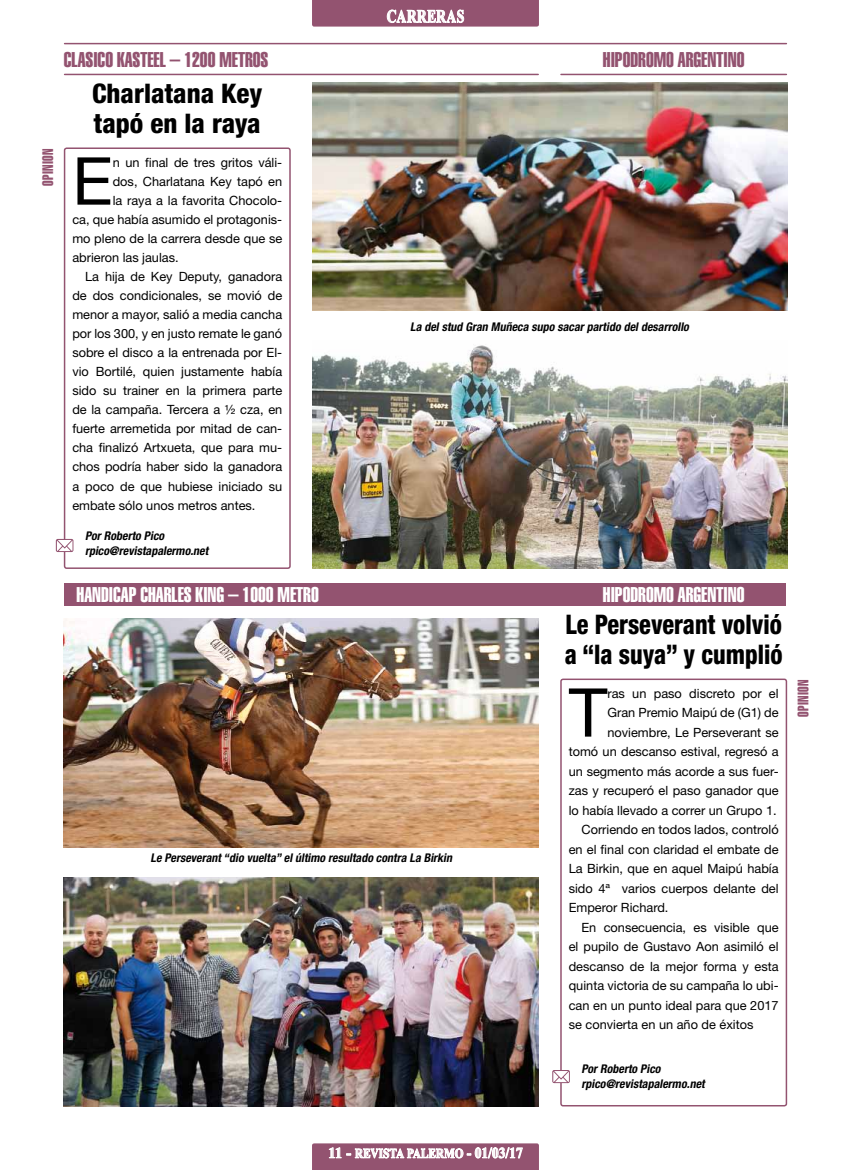
<style>
.page{position:relative;width:851px;height:1170px;background:#fff}
.page>*{position:absolute;margin:0;border:0;box-sizing:border-box;transform-origin:0 0}
.t1{font:67.35px "Helvetica Neue LT Std";color:#000}
.t2{font:66.15px "Helvetica Neue LT Std";color:#000}
.t3{font:800 condensed 27px/30px "Helvetica Neue LT Std";color:#000;scale:.9 1}
.t4{font:800 condensed 27px/30px "Helvetica Neue LT Std";color:#000}
.t5{font:21px "Helvetica LT Std Extra Comp";color:#fff}
.t6{font:21px "Helvetica LT Std Extra Comp";color:#935370}
.t7{font:700 18px "Times New Roman";letter-spacing:.04em;color:#fff;scale:.75 1}
.t8{font:15px "Helvetica LT Std Extra Comp";letter-spacing:.025em;color:#935370}
.t9{font:700 13.5px "Times New Roman";color:#fff;scale:.83 1}
.t10{font:12.75px "Helvetica Neue LT Std";color:#000}
.t11{font:italic 700 condensed 12px/15px "Helvetica Neue LT Std";color:#000}
.s1{font-size:15px}
</style>
<div class="page">
<div style="left:64px;top:147px;width:227px;height:422px;border:2px solid #935370;border-radius:2px"></div>
<div style="left:560px;top:678px;width:227px;height:428px;border:2px solid #935370;border-radius:2px"></div>
<hr style="left:65px;top:74px;width:473px;height:1px;background:#935370">
<hr style="left:65px;top:43px;width:721px;height:1px;background:#935370">
<hr style="left:561px;top:74px;width:225px;height:1px;background:#935370">
<svg style="left:56px;top:539px;width:17px;height:13px"></svg>
<svg style="left:552px;top:1069px;width:17px;height:14px"></svg>
<div style="left:64px;top:583px;width:721px;height:22px;background:#935370"></div>
<svg style="left:312px;top:1143px;width:227px;height:26px;background:#a67189"></svg>
<svg style="left:312px;top:0;width:227px;height:27px;background:#9d637d"></svg>
<img style="left:64px;top:618px;width:475px;height:228px">
<img style="left:312px;top:82px;width:475px;height:229px">
<img style="left:312px;top:345px;width:475px;height:224px">
<img style="left:64px;top:877px;width:475px;height:229px">
<h3 class="t7" style="left:386px;top:4px;width:105px">CARRERAS</h3>
<p class="t8" style="left:39px;top:186px;width:39px;rotate:-90deg">OPINION</p>
<h3 class="t6" style="left:64px;top:47px;width:206px">CLASICO KASTEEL – 1200 METROS</h3>
<h3 class="t6" style="left:602px;top:47px;width:143px">HIPODROMO ARGENTINO</h3>
<h3 class="t4" style="left:92px;top:78px;width:172px">Charlatana Key tapó en la raya</h3>
<h2 class="t2" style="left:72px;top:142px;width:42px">E</h2>
<p class="t10" style="left:113px;top:154px;width:171px">n un final de tres gritos váli-</p>
<p class="t10" style="left:113px;top:173px;width:171px">dos, Charlatana Key tapó en</p>
<p class="t10" style="left:113px;top:192px;width:171px">la raya a la favorita Chocolo-</p>
<p class="t10" style="left:72px;top:211px;width:211px">ca, que había asumido el protagonis-</p>
<p class="t10" style="left:72px;top:230px;width:211px">mo pleno de la carrera desde que se</p>
<p class="t10" style="left:72px;top:250px;width:108px">abrieron las jaulas.</p>
<p class="t10" style="left:85px;top:269px;width:199px">La hija de Key Deputy, ganadora</p>
<p class="t10" style="left:72px;top:288px;width:211px">de dos condicionales, se movió de</p>
<p class="t10" style="left:72px;top:307px;width:211px">menor a mayor, salió a media cancha</p>
<p class="t10" style="left:72px;top:326px;width:211px">por los 300, y en justo remate le ganó</p>
<p class="t10" style="left:72px;top:345px;width:211px">sobre el disco a la entrenada por El-</p>
<p class="t10" style="left:72px;top:364px;width:211px">vio Bortilé, quien justamente había</p>
<p class="t10" style="left:72px;top:383px;width:211px">sido su trainer en la primera parte</p>
<p class="t10" style="left:72px;top:402px;width:211px">de la campaña. Tercera a ½ cza, en</p>
<p class="t10" style="left:72px;top:421px;width:211px">fuerte arremetida por mitad de can-</p>
<p class="t10" style="left:72px;top:440px;width:211px">cha finalizó Artxueta, que para mu-</p>
<p class="t10" style="left:72px;top:459px;width:211px">chos podría haber sido la ganadora</p>
<p class="t10" style="left:72px;top:478px;width:211px">a poco de que hubiese iniciado su</p>
<p class="t10" style="left:72px;top:497px;width:185px">embate sólo unos metros antes.</p>
<p class="t11" style="left:85px;top:527px;width:127px">PorRoberto Pico rpico@revistapalermo.net</p>
<p class="t11" style="left:410px;top:319px;width:283px">La delstud Gran Muñeca supo sacarpartido deldesarrollo</p>
<h3 class="t5" style="left:77px;top:582px;width:244px">HANDICAP CHARLES KING – 1000 METRO</h3>
<h3 class="t5" style="left:602px;top:582px;width:143px">HIPODROMO ARGENTINO</h3>
<p class="t11" style="left:150px;top:850px;width:305px">Le Perseverant“dio vuelta”elúltimo resultado contra La Birkin</p>
<h3 class="t3" style="left:564px;top:609px;width:243px">Le Perseverant volvió a “la suya” y cumplió</h3>
<h1 class="t1" style="left:568px;top:672px;width:40px">T</h1>
<p class="t10" style="left:607px;top:685px;width:173px">ras un paso discreto por el</p>
<p class="t10" style="left:607px;top:705px;width:173px">Gran Premio Maipú de (G1) de</p>
<p class="t10" style="left:607px;top:724px;width:173px">noviembre, Le Perseverant se</p>
<p class="t10" style="left:568px;top:744px;width:211px">tomó un descanso estival, regresó a</p>
<p class="t10" style="left:568px;top:763px;width:211px">un segmento más acorde a sus fuer-</p>
<p class="t10" style="left:568px;top:783px;width:211px">zas y recuperó el paso ganador que</p>
<p class="t10" style="left:568px;top:802px;width:209px">lo había llevado a correr un Grupo 1.</p>
<p class="t10" style="left:581px;top:822px;width:199px">Corriendo en todos lados, controló</p>
<p class="t10" style="left:568px;top:841px;width:211px">en el final con claridad el embate de</p>
<p class="t10" style="left:568px;top:860px;width:211px">La Birkin, que en aquel Maipú había</p>
<p class="t10" style="left:568px;top:880px;width:211px">sido 4ª varios cuerpos delante del</p>
<p class="t10" style="left:568px;top:899px;width:101px">Emperor Richard.</p>
<p class="t10" style="left:581px;top:919px;width:198px">En consecuencia, es visible que</p>
<p class="t10" style="left:568px;top:938px;width:211px">el pupilo de Gustavo Aon asimiló el</p>
<p class="t10" style="left:568px;top:958px;width:211px">descanso de la mejor forma y esta</p>
<p class="t10" style="left:568px;top:977px;width:211px">quinta victoria de su campaña lo ubi-</p>
<p class="t10" style="left:568px;top:997px;width:211px">can en un punto ideal para que 2017</p>
<p class="t10" style="left:568px;top:1016px;width:186px">se convierta en un año de éxitos</p>
<p class="t11" style="left:581px;top:1060px;width:127px">PorRoberto Pico rpico@revistapalermo.net</p>
<p class="t8" style="left:794px;top:717px;width:39px;rotate:-90deg">OPINION</p>
<p class="t9" style="left:328px;top:1143px;width:236px"><span class="s1">11 -</span> REVISTA PALERMO <span class="s1">- 01/03/17</span></p>
</div>
